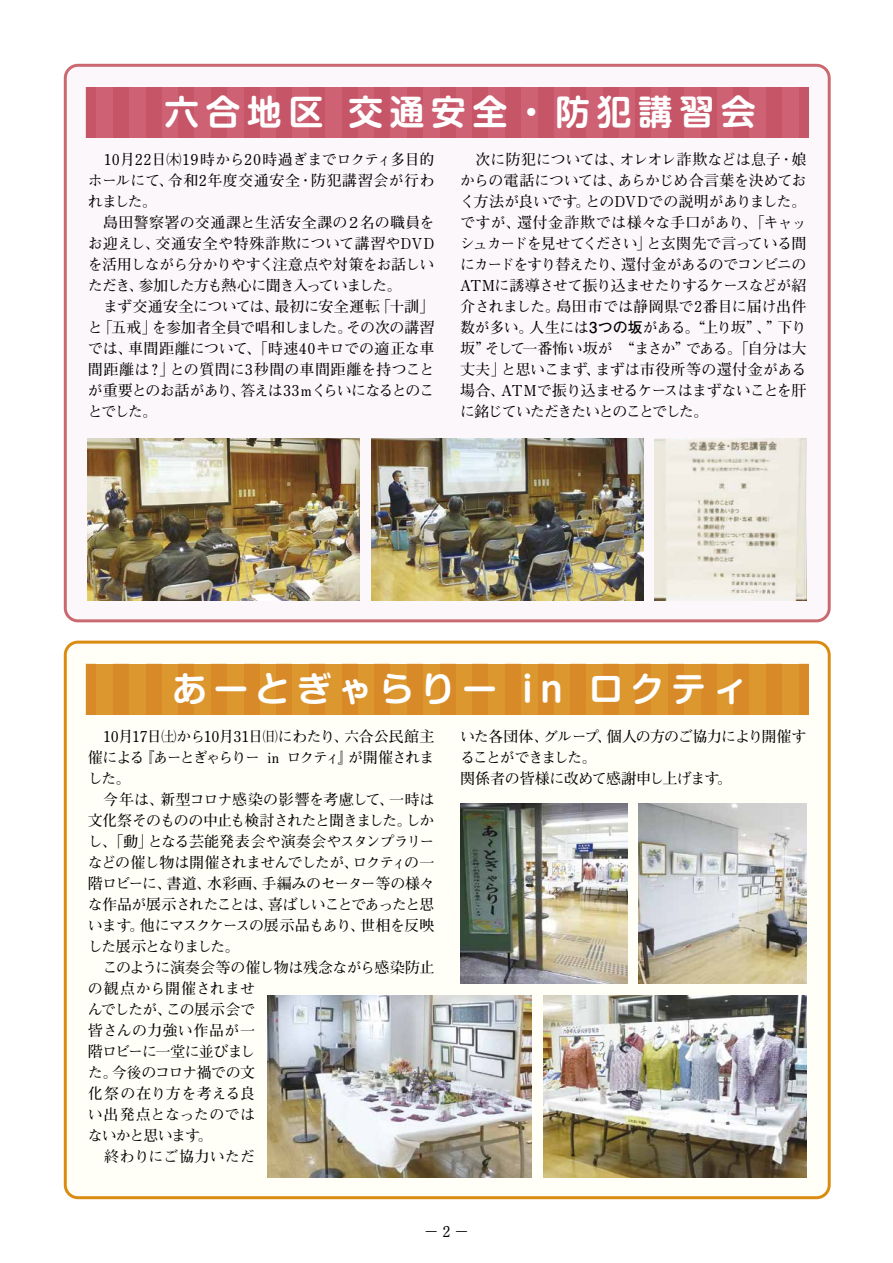
<style>
.page{position:relative;width:893px;height:1263px;background:#fff}
.page>*{position:absolute;margin:0;border:0;box-sizing:border-box;transform-origin:0 0}
.t1{font:700 34.5px "Shin M Go Pr 6 De";letter-spacing:.2em;color:#fff}
.t2{font:700 15px/21px "Futo Min A101 Pro";letter-spacing:-.035em;color:#000;text-align:justify}
.t3{font:700 15px/21px "Futo Min A101 Pro";letter-spacing:-.01em;color:#000}
.t4{font:700 15px/21px "Futo Min A101 Pro";letter-spacing:-.055em;color:#000}
.s1{font-family:"Futo Go B101 Pr 6 N"}
</style>
<div class="page">
<div style="left:65px;top:65px;width:764px;height:556px;background:#fcf7fa;border-radius:13px"></div>
<div style="left:64px;top:64px;width:767px;height:558px;border:3px solid #ca6a70;border-radius:13px"></div>
<div style="left:65px;top:642px;width:764px;height:556px;background:#fffef7;border-radius:13px"></div>
<div style="left:64px;top:641px;width:767px;height:558px;border:3px solid #da8c11;border-radius:13px"></div>
<div style="left:86px;top:87px;width:723px;height:51px;background:#ce6174"></div>
<div style="left:86px;top:87px;width:10px;height:51px;background:#c65567"></div>
<div style="left:114px;top:87px;width:15px;height:51px;background:#c65567"></div>
<div style="left:146px;top:87px;width:15px;height:51px;background:#c65567"></div>
<div style="left:179px;top:87px;width:15px;height:51px;background:#c65567"></div>
<div style="left:212px;top:87px;width:15px;height:51px;background:#c65567"></div>
<div style="left:244px;top:87px;width:15px;height:51px;background:#c65567"></div>
<div style="left:277px;top:87px;width:15px;height:51px;background:#c65567"></div>
<div style="left:309px;top:87px;width:15px;height:51px;background:#c65567"></div>
<div style="left:342px;top:87px;width:15px;height:51px;background:#c65567"></div>
<div style="left:375px;top:87px;width:15px;height:51px;background:#c65567"></div>
<div style="left:407px;top:87px;width:15px;height:51px;background:#c65567"></div>
<div style="left:440px;top:87px;width:15px;height:51px;background:#c65567"></div>
<div style="left:473px;top:87px;width:15px;height:51px;background:#c65567"></div>
<div style="left:505px;top:87px;width:15px;height:51px;background:#c65567"></div>
<div style="left:538px;top:87px;width:15px;height:51px;background:#c65567"></div>
<div style="left:571px;top:87px;width:15px;height:51px;background:#c65567"></div>
<div style="left:603px;top:87px;width:15px;height:51px;background:#c65567"></div>
<div style="left:636px;top:87px;width:15px;height:51px;background:#c65567"></div>
<div style="left:669px;top:87px;width:15px;height:51px;background:#c65567"></div>
<div style="left:701px;top:87px;width:15px;height:51px;background:#c65567"></div>
<div style="left:734px;top:87px;width:15px;height:51px;background:#c65567"></div>
<div style="left:766px;top:87px;width:16px;height:51px;background:#c65567"></div>
<div style="left:799px;top:87px;width:10px;height:51px;background:#c65567"></div>
<div style="left:86px;top:664px;width:723px;height:51px;background:#dd972f"></div>
<div style="left:86px;top:664px;width:10px;height:51px;background:#d78a27"></div>
<div style="left:114px;top:664px;width:15px;height:51px;background:#d78a27"></div>
<div style="left:146px;top:664px;width:15px;height:51px;background:#d78a27"></div>
<div style="left:179px;top:664px;width:15px;height:51px;background:#d78a27"></div>
<div style="left:212px;top:664px;width:15px;height:51px;background:#d78a27"></div>
<div style="left:244px;top:664px;width:15px;height:51px;background:#d78a27"></div>
<div style="left:277px;top:664px;width:15px;height:51px;background:#d78a27"></div>
<div style="left:309px;top:664px;width:15px;height:51px;background:#d78a27"></div>
<div style="left:342px;top:664px;width:15px;height:51px;background:#d78a27"></div>
<div style="left:375px;top:664px;width:15px;height:51px;background:#d78a27"></div>
<div style="left:407px;top:664px;width:15px;height:51px;background:#d78a27"></div>
<div style="left:440px;top:664px;width:15px;height:51px;background:#d78a27"></div>
<div style="left:473px;top:664px;width:15px;height:51px;background:#d78a27"></div>
<div style="left:505px;top:664px;width:15px;height:51px;background:#d78a27"></div>
<div style="left:538px;top:664px;width:15px;height:51px;background:#d78a27"></div>
<div style="left:571px;top:664px;width:15px;height:51px;background:#d78a27"></div>
<div style="left:603px;top:664px;width:15px;height:51px;background:#d78a27"></div>
<div style="left:636px;top:664px;width:15px;height:51px;background:#d78a27"></div>
<div style="left:669px;top:664px;width:15px;height:51px;background:#d78a27"></div>
<div style="left:701px;top:664px;width:15px;height:51px;background:#d78a27"></div>
<div style="left:734px;top:664px;width:15px;height:51px;background:#d78a27"></div>
<div style="left:766px;top:664px;width:16px;height:51px;background:#d78a27"></div>
<div style="left:799px;top:664px;width:10px;height:51px;background:#d78a27"></div>
<img style="left:88px;top:438px;width:271px;height:163px">
<img style="left:372px;top:438px;width:271px;height:163px">
<img style="left:655px;top:438px;width:151px;height:163px">
<img style="left:543px;top:995px;width:263px;height:182px">
<img style="left:268px;top:995px;width:263px;height:182px">
<img style="left:460px;top:804px;width:168px;height:179px">
<img style="left:639px;top:804px;width:167px;height:179px">
<h1 class="t1" style="left:164px;top:84px;width:593px">六合地区 交通安全・防犯講習会</h1>
<p class="t3" style="left:88px;top:147px;width:348px">　10月22日㈭19時から20時過ぎまでロクティ多目的ホールにて、令和2年度交通安全・防犯講習会が行われました。<br>　島田警察署の交通課と生活安全課の２名の職員をお迎えし、交通安全や特殊詐欺について講習やDVDを活用しながら分かりやすく注意点や対策をお話しいただき、参加した方も熱心に聞き入っていました。<br>　まず交通安全については、最初に安全運転「十訓」と「五戒」を参加者全員で唱和しました。その次の講習では、車間距離について、「時速40キロでの適正な車間距離は？」との質問に3秒間の車間距離を持つことが重要とのお話があり、答えは33ｍくらいになるとのことでした。</p>
<p class="t2" style="left:460px;top:147px;width:348px">　次に防犯については、オレオレ詐欺などは息子・娘からの電話については、あらかじめ合言葉を決めておく方法が良いです。とのDVDでの説明がありました。ですが、還付金詐欺では様々な手口があり、「キャッシュカードを見せてください」と玄関先で言っている間にカードをすり替えたり、還付金があるのでコンビニのATMに誘導させて振り込ませたりするケースなどが紹介されました。島田市では静岡県で2番目に届け出件数が多い。人生には<span class="s1">3つの坂</span>がある。“上り坂”、”下り坂”そして一番怖い坂が “まさか”である。「自分は大丈夫」と思いこまず、まずは市役所等の還付金がある場合、ATMで振り込ませるケースはまずないことを肝に銘じていただきたいとのことでした。</p>
<h1 class="t1" style="left:173px;top:660px;width:576px">あーとぎゃらりー in ロクティ</h1>
<p class="t2" style="left:88px;top:724px;width:348px;text-align:left">　10月17日㈯から10月31日㈰にわたり、六合公民館主催による『あーとぎゃらりー in ロクティ』が開催されました。<br>　今年は、新型コロナ感染の影響を考慮して、一時は文化祭そのものの中止も検討されたと聞きました。しかし、「動」となる芸能発表会や演奏会やスタンプラリーなどの催し物は開催されませんでしたが、ロクティの一階ロビーに、書道、水彩画、手編みのセーター等の様々な作品が展示されたことは、喜ばしいことであったと思います。他にマスクケースの展示品もあり、世相を反映した展示となりました。<br>　このように演奏会等の催し物は残念ながら感染防止の観点から開催されませ<br>んでしたが、この展示会で<br>皆さんの力強い作品が一<br>階ロビーに一堂に並びまし<br>た。今後のコロナ禍での文<br>化祭の在り方を考える良<br>い出発点となったのでは<br>ないかと思います。<br>　終わりにご協力いただ</p>
<p class="t4" style="left:460px;top:724px;width:348px">いた各団体、グループ、個人の方のご協力により開催することができました。<br>関係者の皆様に改めて感謝申し上げます。</p>
<p class="t2" style="left:424px;top:1219px;width:47px">−2−</p>
</div>
